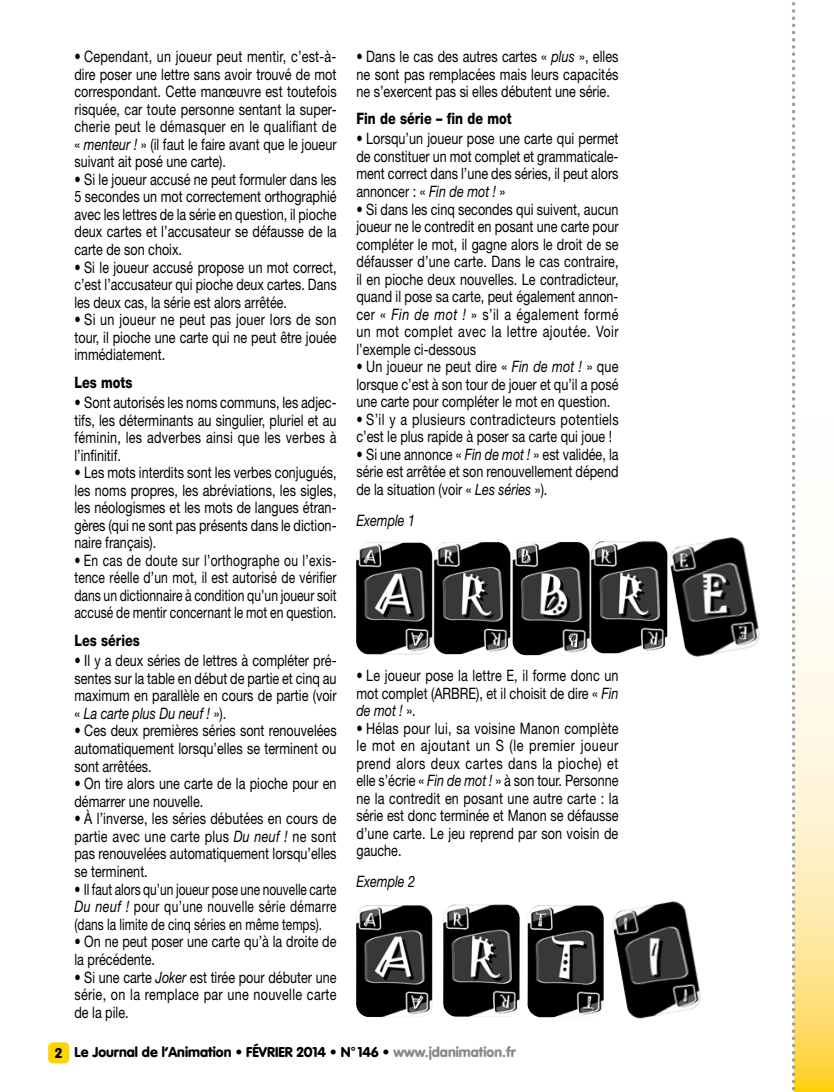
<style>
.page{position:relative;width:834px;height:1092px;background:#fff}
.page>*{position:absolute;margin:0;border:0;box-sizing:border-box;transform-origin:0 0}
.t1{font:15.75px/17.5px "Helvetica Neue";color:#000;text-align:justify;scale:.8 1}
.t2{font:15.75px/17.5px "Helvetica Neue";color:#000;text-align:justify;scale:.77 1}
.t3{font:15.75px/17.5px "Helvetica Neue";color:#000;text-align:justify;scale:.76 1}
.t4{font:15.75px/17.5px "Helvetica Neue";color:#000;text-align:justify;scale:.79 1}
.t5{font:15.75px/17.5px "Helvetica Neue";letter-spacing:.025em;color:#000;scale:.8 1}
.t6{font:800 15.75px "Helvetica Neue";color:#000;scale:.8 1}
.t7{font:italic 15.75px "Helvetica Neue";color:#000;scale:.8 1}
.t8{font:900 14px "VAG Rounded";color:#000}
.s1{font-style:italic}
.s2{color:#87888a}
</style>
<div class="page">
<div style="left:48px;top:1042px;width:21px;height:21px;background:#ffd400;border-radius:5px"></div>
<svg style="left:795px;top:3px;width:38px;height:1088px"></svg>
<svg style="left:791px;top:2px;width:4px;height:1090px"></svg>
<img style="left:356px;top:542px;width:154px;height:113px">
<img style="left:512px;top:542px;width:77px;height:113px">
<img style="left:590px;top:541px;width:77px;height:112px">
<img style="left:669px;top:537px;width:91px;height:120px">
<img style="left:443px;top:904px;width:76px;height:112px">
<img style="left:527px;top:905px;width:77px;height:112px">
<img style="left:612px;top:901px;width:89px;height:118px">
<img style="left:356px;top:905px;width:76px;height:112px">
<p class="t1" style="left:74px;top:47px;width:329px">• Cependant, un joueur peut mentir, c’est-à&shy;dire poser une lettre sans avoir trouvé de mot correspondant. Cette manœuvre est toutefois risquée, car toute personne sentant la super&shy;cherie peut le démasquer en le qualifiant de « <span class="s1">menteur !</span> » (il faut le faire avant que le joueur suivant ait posé une carte).</p>
<p class="t1" style="left:74px;top:170px;width:329px">• Si le joueur accusé ne peut formuler dans les 5 secondes un mot correctement orthographié avec les lettres de la série en question, il pioche deux cartes et l’accusateur se défausse de la carte de son choix.</p>
<p class="t4" style="left:74px;top:258px;width:333px">• Si le joueur accusé propose un mot correct, c’est l’accusateur qui pioche deux cartes. Dans les deux cas, la série est alors arrêtée.</p>
<p class="t1" style="left:74px;top:310px;width:329px">• Si un joueur ne peut pas jouer lors de son tour, il pioche une carte qui ne peut être jouée immédiatement.</p>
<p class="t6" style="left:74px;top:373px;width:74px">Les mots</p>
<p class="t1" style="left:74px;top:393px;width:329px">• Sont autorisés les noms communs, les adjec&shy;tifs, les déterminants au singulier, pluriel et au féminin, les adverbes ainsi que les verbes à l’infinitif.</p>
<p class="t1" style="left:74px;top:463px;width:329px">• Les mots interdits sont les verbes conjugués, les noms propres, les abréviations, les sigles, les néologismes et les mots de langues étran&shy;gères (qui ne sont pas présents dans le diction&shy;naire français).</p>
<p class="t2" style="left:74px;top:551px;width:342px">• En cas de doute sur l’orthographe ou l’exis&shy;tence réelle d’un mot, il est autorisé de vérifier dans un dictionnaire à condition qu’un joueur soit accusé de mentir concernant le mot en question.</p>
<p class="t6" style="left:74px;top:631px;width:83px">Les séries</p>
<p class="t1" style="left:74px;top:651px;width:329px">• Il y a deux séries de lettres à compléter pré&shy;sentes sur la table en début de partie et cinq au maximum en parallèle en cours de partie (voir « <span class="s1">La carte plus Du neuf !</span> »).</p>
<p class="t1" style="left:74px;top:721px;width:329px">• Ces deux premières séries sont renouvelées automatiquement lorsqu’elles se terminent ou sont arrêtées.</p>
<p class="t1" style="left:74px;top:774px;width:329px">• On tire alors une carte de la pioche pour en démarrer une nouvelle.</p>
<p class="t1" style="left:74px;top:809px;width:329px">• À l’inverse, les séries débutées en cours de partie avec une carte plus <span class="s1">Du neuf !</span> ne sont pas renouvelées automatiquement lorsqu’elles se terminent.</p>
<p class="t3" style="left:74px;top:880px;width:346px">• Il faut alors qu’un joueur pose une nouvelle carte <span class="s1">Du neuf !</span> pour qu’une nouvelle série démarre (dans la limite de cinq séries en même temps).</p>
<p class="t1" style="left:74px;top:932px;width:329px">• On ne peut poser une carte qu’à la droite de la précédente.</p>
<p class="t1" style="left:74px;top:967px;width:329px">• Si une carte <span class="s1">Joker</span> est tirée pour débuter une série, on la remplace par une nouvelle carte de la pile.</p>
<p class="t1" style="left:356px;top:47px;width:329px">• Dans le cas des autres cartes « <span class="s1">plus</span> », elles ne sont pas remplacées mais leurs capacités ne s’exercent pas si elles débutent une série.</p>
<p class="t6" style="left:356px;top:109px;width:196px">Fin de série – fin de mot</p>
<p class="t1" style="left:356px;top:130px;width:329px">• Lorsqu’un joueur pose une carte qui permet de constituer un mot complet et grammaticale&shy;ment correct dans l’une des séries, il peut alors annoncer : « <span class="s1">Fin de mot !</span> »</p>
<p class="t1" style="left:356px;top:200px;width:329px">• Si dans les cinq secondes qui suivent, aucun joueur ne le contredit en posant une carte pour compléter le mot, il gagne alors le droit de se défausser d’une carte. Dans le cas contraire, il en pioche deux nouvelles. Le contradicteur, quand il pose sa carte, peut également annon&shy;cer « <span class="s1">Fin de mot !</span> » s’il a également formé un mot complet avec la lettre ajoutée. Voir l’exemple ci-dessous</p>
<p class="t1" style="left:356px;top:357px;width:329px">• Un joueur ne peut dire « <span class="s1">Fin de mot !</span> » que lorsque c’est à son tour de jouer et qu’il a posé une carte pour compléter le mot en question.</p>
<p class="t5" style="left:356px;top:410px;width:329px">• S’il y a plusieurs contradicteurs potentiels c’est le plus rapide à poser sa carte qui joue !</p>
<p class="t1" style="left:356px;top:445px;width:329px">• Si une annonce « <span class="s1">Fin de mot !</span> » est validée, la série est arrêtée et son renouvellement dépend de la situation (voir « <span class="s1">Les séries</span> »).</p>
<p class="t7" style="left:356px;top:510px;width:75px">Exemple 1</p>
<p class="t1" style="left:356px;top:666px;width:329px">• Le joueur pose la lettre E, il forme donc un mot complet (ARBRE), et il choisit de dire « <span class="s1">Fin de mot !</span> ».</p>
<p class="t1" style="left:356px;top:719px;width:329px">• Hélas pour lui, sa voisine Manon complète le mot en ajoutant un S (le premier joueur prend alors deux cartes dans la pioche) et elle s’écrie « <span class="s1">Fin de mot !</span> » à son tour. Personne ne la contredit en posant une autre carte : la série est donc terminée et Manon se défausse d’une carte. Le jeu reprend par son voisin de gauche.</p>
<p class="t7" style="left:356px;top:871px;width:75px">Exemple 2</p>
<p class="t8" style="left:55px;top:1043px;width:462px">2 Le Journal de l’Animation • FÉVRIER 2014 • N° 146 • <span class="s2">www.jdanimation.fr</span></p>
</div>
